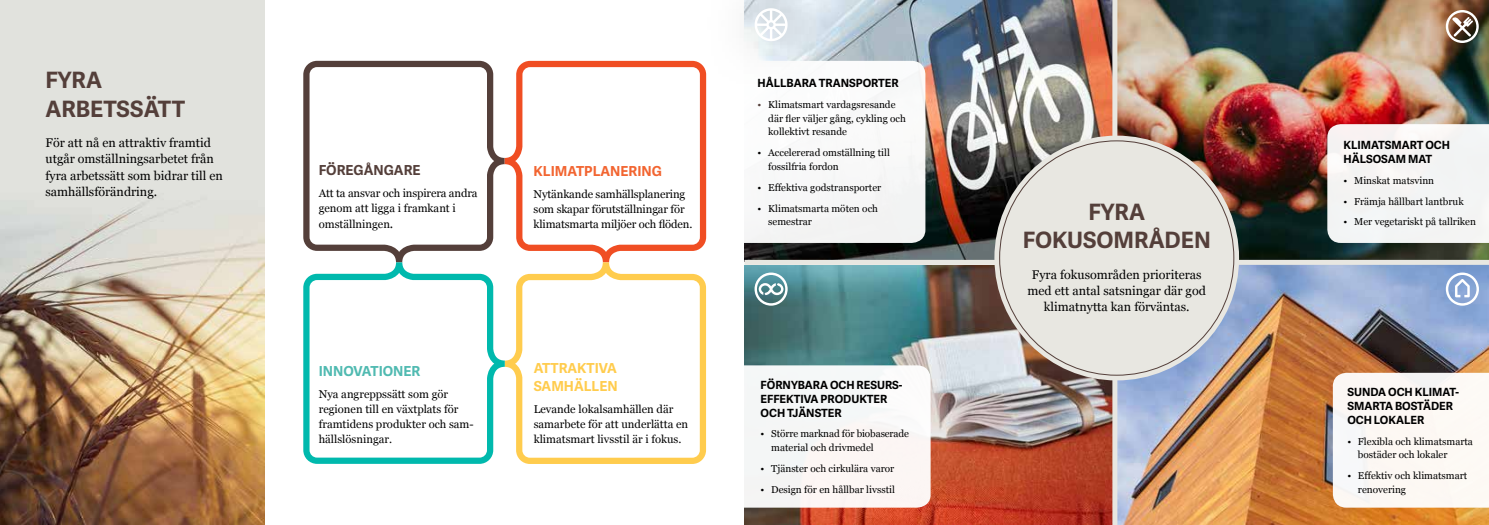
<style>
.page{position:relative;width:1489px;height:525px;background:#fff}
.page>*{position:absolute;margin:0;border:0;box-sizing:border-box;transform-origin:0 0}
.t1{font:700 22.5px/28.8px "Adelle Sans";color:#543f3a}
.t2{font:700 13.75px/17.5px "Adelle Sans";color:#ffcc4e}
.t3{font:700 13.75px "Adelle Sans";color:#f26531}
.t4{font:700 13.75px "Adelle Sans";color:#50bab1}
.t5{font:700 13.75px "Adelle Sans";color:#543f3a}
.t6{font:12.5px/16.2px "Georgia";color:#000}
.t7{font:11.25px/15px "Georgia";color:#000}
.t8{font:700 11.25px/13.8px "Adelle Sans";color:#000}
.t9{font:10px/13.8px "Georgia";color:#000}
.s1{font-size:12.5px}
.s2{color:#543f3a}
</style>
<div class="page">
<img style="left:1117px;top:0;width:371px;height:524px">
<img style="left:744px;top:265px;width:368px;height:259px">
<img style="left:744px;top:0;width:368px;height:260px">
<svg style="left:744px;top:61px;width:181px;height:182px"></svg>
<svg style="left:1327px;top:124px;width:161px;height:119px"></svg>
<div style="left:744px;top:365px;width:186px;height:142px;background:#f5f6f6"></div>
<div style="left:1332px;top:372px;width:156px;height:135px;background:#fdf8f4"></div>
<svg style="left:303px;top:61px;width:201px;height:201px"></svg>
<svg style="left:504px;top:61px;width:202px;height:201px"></svg>
<svg style="left:505px;top:262px;width:201px;height:201px"></svg>
<svg style="left:303px;top:262px;width:202px;height:201px"></svg>
<img style="left:0;top:0;width:264px;height:524px">
<div style="left:1112px;top:0;width:5px;height:183px;background:#e8e7e1"></div>
<div style="left:1112px;top:333px;width:5px;height:191px;background:#e8e7e1"></div>
<div style="left:1226px;top:260px;width:262px;height:5px;background:#e8e7e1"></div>
<div style="left:744px;top:260px;width:266px;height:5px;background:#e8e7e1"></div>
<div style="left:994px;top:135px;width:244px;height:245px;background:#e8e7e1;border-radius:50%"></div>
<div style="left:707px;top:0;width:127px;height:88px;background:#000;opacity:.51"></div>
<svg style="left:754px;top:8px;width:33px;height:33px"></svg>
<svg style="left:1445px;top:10px;width:33px;height:33px"></svg>
<svg style="left:754px;top:272px;width:33px;height:33px"></svg>
<svg style="left:1445px;top:272px;width:33px;height:33px"></svg>
<h1 class="t1" style="left:45px;top:65px;width:141px">FYRA<br>ARBETSSÄTT</h1>
<p class="t6" style="left:45px;top:134px;width:179px">För att nå en attraktiv framtid utgår omställningsarbetet från fyra arbetssätt som bidrar till en samhällsförändring.</p>
<h2 class="t5" style="left:319px;top:160px;width:103px">FÖREGÅNGARE</h2>
<p class="t7" style="left:319px;top:185px;width:160px">Att ta ansvar och inspirera andra genom att ligga i framkant i</p>
<p class="t7" style="left:319px;top:216px;width:76px">omställningen<span class="s1">.</span></p>
<h2 class="t4" style="left:319px;top:361px;width:103px">INNOVATIONER</h2>
<p class="t7" style="left:319px;top:386px;width:156px">Nya angreppssätt som gör regionen till en växtplats för framtidens produkter och sam&shy;hällslösningar.</p>
<h2 class="t3" style="left:533px;top:161px;width:130px">KLIMATPLANERING</h2>
<p class="t7" style="left:533px;top:186px;width:160px">Nytänkande samhällsplanering som skapar förutställningar för klimatsmarta miljöer och flöden.</p>
<h2 class="t2" style="left:533px;top:359px;width:85px">ATTRAKTIVA<br>SAMHÄLLEN</h2>
<p class="t7" style="left:533px;top:401px;width:156px">Levande lokalsamhällen där samarbete för att underlätta en klimatsmart livsstil är i fokus.</p>
<p class="t8" style="left:757px;top:75px;width:143px">HÅLLBARA TRANSPORTER</p>
<p class="t9" style="left:768px;top:97px;width:139px;text-indent:-11px"><span class="s2">•</span> Klimatsmart vardagsresande där fler väljer gång, cykling och kollektivt resande</p>
<p class="t9" style="left:768px;top:145px;width:123px;text-indent:-11px">• Accelererad omställning till fossilfria fordon</p>
<p class="t9" style="left:757px;top:180px;width:125px">• Effektiva godstransporter</p>
<p class="t9" style="left:768px;top:201px;width:111px;text-indent:-11px">• Klimatsmarta möten och semestrar</p>
<p class="t8" style="left:760px;top:377px;width:143px">FÖRNYBARA OCH RESURS-<br>EFFEKTIVA PRODUKTER<br>OCH TJÄNSTER</p>
<p class="t9" style="left:771px;top:426px;width:139px;text-indent:-11px">• Större marknad för biobaserade material och drivmedel</p>
<p class="t9" style="left:760px;top:461px;width:135px">• Tjänster och cirkulära varor</p>
<p class="t9" style="left:760px;top:482px;width:136px">• Design för en hållbar livsstil</p>
<h1 class="t1" style="left:1022px;top:196px;width:190px;text-align:center">FYRA<br>FOKUSOMRÅDEN</h1>
<p class="t6" style="left:1027px;top:266px;width:180px;text-align:center">Fyra fokusområden prioriteras med ett antal satsningar där god klimatnytta kan förväntas.</p>
<p class="t8" style="left:1343px;top:138px;width:108px">KLIMATSMART OCH<br>HÄLSOSAM MAT</p>
<p class="t9" style="left:1343px;top:173px;width:92px">• Minskat matsvinn</p>
<p class="t9" style="left:1343px;top:194px;width:122px">• Främja hållbart lantbruk</p>
<p class="t9" style="left:1343px;top:214px;width:134px">• Mer vegetariskt på tallriken</p>
<p class="t8" style="left:1347px;top:384px;width:113px">SUNDA OCH KLIMAT-<br>SMARTA BOSTÄDER<br>OCH LOKALER</p>
<p class="t9" style="left:1357px;top:433px;width:116px;text-indent:-11px">• Flexibla och klimatsmarta bostäder och lokaler</p>
<p class="t9" style="left:1357px;top:468px;width:111px;text-indent:-11px">• Effektiv och klimatsmart renovering</p>
</div>
